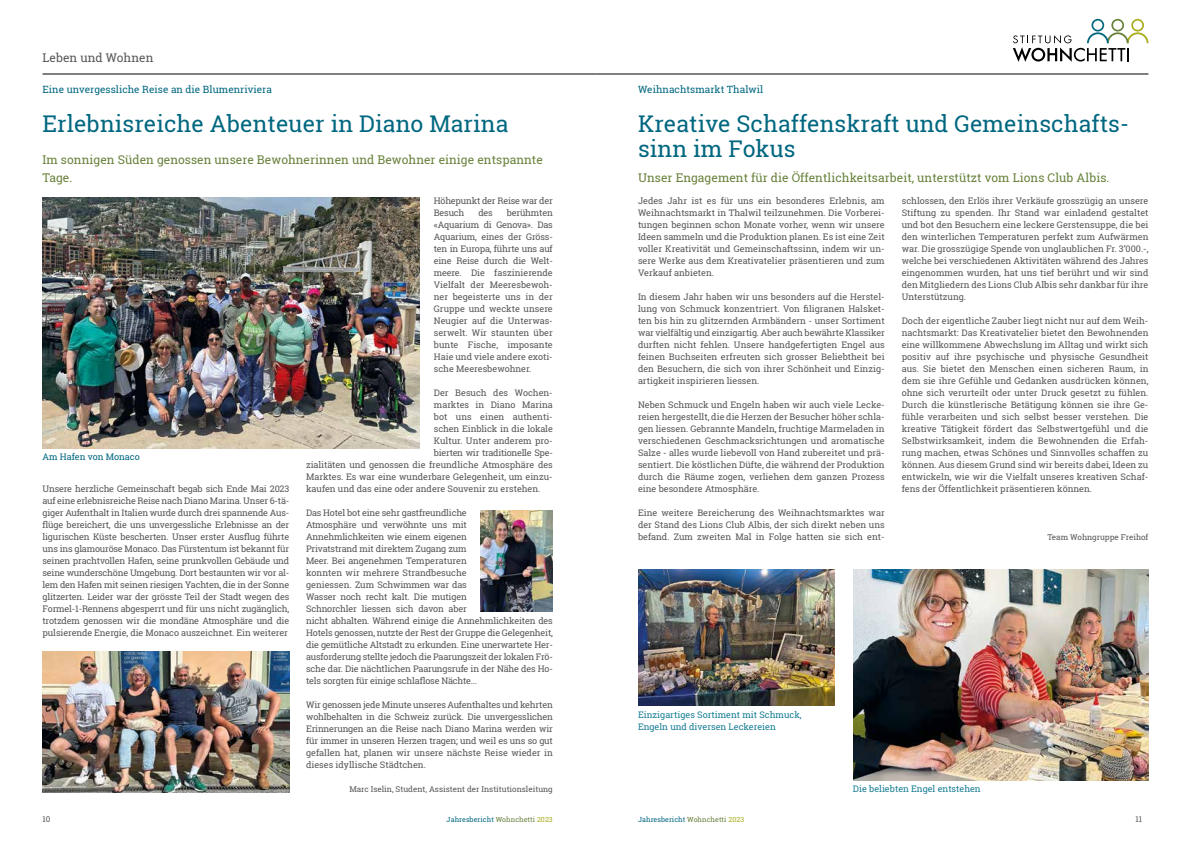
<style>
.page{position:relative;width:1191px;height:842px;background:#fff}
.page>*{position:absolute;margin:0;border:0;box-sizing:border-box;transform-origin:0 0}
.t1{font:23px/25px "Roboto Slab";letter-spacing:.005em;color:#006780}
.t2{font:12px/18px "Roboto Slab";letter-spacing:.005em;color:#68813b}
.t3{font:12px "Roboto Slab";letter-spacing:.005em;color:#575756}
.t4{font:10px "Roboto Slab";letter-spacing:.005em;color:#006780}
.t5{font:9px/12px "Roboto Slab";letter-spacing:-.01em;color:#575756;text-align:justify}
.t6{font:9px/12px "Roboto Slab";color:#187e95}
.t7{font:9px "Roboto Slab";letter-spacing:-.03em;color:#575756}
.t8{font:9px "Roboto Slab";color:#006780}
.t9{font:8px "Roboto Slab";color:#575756}
.t10{font:7px "Roboto Slab";letter-spacing:.01em;color:#006780}
.s1{color:#68813b}
.s2{color:#a9ad19}
</style>
<div class="page">
<hr style="left:43px;top:74px;width:552px;height:1px;background:#000">
<hr style="left:595px;top:74px;width:553px;height:1px;background:#000">
<svg style="left:1012px;top:19px;width:136px;height:43px"></svg>
<img style="left:853px;top:570px;width:295px;height:210px">
<img style="left:638px;top:570px;width:196px;height:136px">
<img style="left:43px;top:198px;width:377px;height:250px">
<img style="left:43px;top:651px;width:246px;height:142px">
<img style="left:481px;top:510px;width:72px;height:102px">
<h2 class="t3" style="left:43px;top:50px;width:112px">Leben und Wohnen</h2>
<p class="t4" style="left:43px;top:82px;width:231px">Eine unvergessliche Reise an die Blumenriviera</p>
<p class="t4" style="left:638px;top:82px;width:127px">Weihnachtsmarkt Thalwil</p>
<h1 class="t1" style="left:43px;top:111px;width:467px">Erlebnisreiche Abenteuer in Diano Marina</h1>
<h1 class="t1" style="left:638px;top:111px;width:492px">Kreative Schaffenskraft und Gemeinschafts&shy;sinn im Fokus</h1>
<h2 class="t2" style="left:43px;top:151px;width:502px">Im sonnigen Süden genossen unsere Bewohnerinnen und Bewohner einige entspannte<br>Tage.</h2>
<h2 class="t2" style="left:638px;top:168px;width:473px">Unser Engagement für die Öffentlichkeitsarbeit, unterstützt vom Lions Club Albis.</h2>
<p class="t8" style="left:43px;top:451px;width:99px">Am Hafen von Monaco</p>
<p class="t5" style="left:43px;top:483px;width:248px">Unsere herzliche Gemeinschaft begab sich Ende Mai 2023 auf eine erlebnisreiche Reise nach Diano Marina. Unser 6-tä&shy;giger Aufenthalt in Italien wurde durch drei spannende Aus&shy;flüge bereichert, die uns unvergessliche Erlebnisse an der ligurischen Küste bescherten. Unser erster Ausflug führte uns ins glamouröse Monaco. Das Fürstentum ist bekannt für seinen prachtvollen Hafen, seine prunkvollen Gebäude und seine wunderschöne Umgebung. Dort bestaunten wir vor al&shy;lem den Hafen mit seinen riesigen Yachten, die in der Sonne glitzerten. Leider war der grösste Teil der Stadt wegen des Formel-1-Rennens abgesperrt und für uns nicht zugänglich, trotzdem genossen wir die mondäne Atmosphäre und die pulsierende Energie, die Monaco auszeichnet. Ein weiterer</p>
<p class="t5" style="left:434px;top:195px;width:120px">Höhepunkt der Reise war der<br>Besuch</p>
<p class="t5" style="left:434px;top:207px;width:120px;text-indent:73px">berühmten «Aquarium di Genova». Das Aquarium, eines der Gröss&shy;ten in Europa, führte uns auf eine Reise durch die Welt&shy;meere. Die faszinierende Vielfalt der Meeresbewoh&shy;ner begeisterte uns in der Gruppe und weckte unsere Neugier auf die Unterwas&shy;serwelt. Wir staunten über bunte Fische, imposante Haie und viele andere exoti&shy;sche Meeresbewohner.</p>
<p class="t5" style="left:434px;top:387px;width:120px">Der Besuch des Wochen-</p>
<p class="t5" style="left:434px;top:399px;width:120px">marktes in Diano Marina</p>
<p class="t5" style="left:434px;top:411px;width:120px">bot uns einen authenti-</p>
<p class="t5" style="left:434px;top:423px;width:120px">schen Einblick in die lokale</p>
<p class="t5" style="left:434px;top:435px;width:120px">Kultur. Unter anderem pro-</p>
<p class="t7" style="left:434px;top:446px;width:120px">bierten wir traditionelle Spe-</p>
<p class="t5" style="left:306px;top:459px;width:248px">zialitäten und genossen die freundliche Atmosphäre des</p>
<p class="t5" style="left:306px;top:471px;width:248px">Marktes. Es war eine wunderbare Gelegenheit, um einzu-</p>
<p class="t5" style="left:306px;top:483px;width:236px">kaufen und das eine oder andere Souvenir zu erstehen.</p>
<p class="t5" style="left:306px;top:507px;width:248px;text-align:left">Das Hotel bot eine sehr gastfreundliche<br>Atmosphäre und verwöhnte uns mit<br>Annehmlichkeiten wie einem eigenen<br>Privatstrand mit direktem Zugang zum<br>Meer. Bei angenehmen Temperaturen<br>konnten wir mehrere Strandbesuche<br>geniessen. Zum Schwimmen war das<br>Wasser noch recht kalt. Die mutigen<br>Schnorchler liessen sich davon aber<br>nicht abhalten. Während einige die Annehmlichkeiten des Hotels genossen, nutzte der Rest der Gruppe die Gelegenheit, die gemütliche Altstadt zu erkunden. Eine unerwartete Her&shy;ausforderung stellte jedoch die Paarungszeit der lokalen Frö&shy;sche dar. Die nächtlichen Paarungsrufe in der Nähe des Ho&shy;tels sorgten für einige schlaflose Nächte...</p>
<p class="t5" style="left:306px;top:699px;width:248px">Wir genossen jede Minute unseres Aufenthaltes und kehrten wohlbehalten in die Schweiz zurück. Die unvergesslichen Erinnerungen an die Reise nach Diano Marina werden wir für immer in unseren Herzen tragen; und weil es uns so gut gefallen hat, planen wir unsere nächste Reise wieder in dieses idyllische Städtchen.</p>
<p class="t9" style="left:349px;top:784px;width:205px">Marc Iselin, Student, Assistent der Institutionsleitung</p>
<p class="t5" style="left:478px;top:207px;width:16px">des</p>
<p class="t5" style="left:638px;top:195px;width:248px">Jedes Jahr ist es für uns ein besonderes Erlebnis, am Weihnachtsmarkt in Thalwil teilzunehmen. Die Vorberei&shy;tungen beginnen schon Monate vorher, wenn wir unsere Ideen sammeln und die Produktion planen. Es ist eine Zeit voller Kreativität und Gemeinschaftssinn, indem wir un&shy;sere Werke aus dem Kreativatelier präsentieren und zum Verkauf anbieten.</p>
<p class="t5" style="left:638px;top:291px;width:248px">In diesem Jahr haben wir uns besonders auf die Herstel&shy;lung von Schmuck konzentriert. Von filigranen Halsket&shy;ten bis hin zu glitzernden Armbändern - unser Sortiment war vielfältig und einzigartig. Aber auch bewährte Klassiker durften nicht fehlen. Unsere handgefertigten Engel aus feinen Buchseiten erfreuten sich grosser Beliebtheit bei den Besuchern, die sich von ihrer Schönheit und Einzig&shy;artigkeit inspirieren liessen.</p>
<p class="t5" style="left:638px;top:399px;width:248px">Neben Schmuck und Engeln haben wir auch viele Lecke&shy;reien hergestellt, die die Herzen der Besucher höher schla&shy;gen liessen. Gebrannte Mandeln, fruchtige Marmeladen in verschiedenen Geschmacksrichtungen und aromatische Salze - alles wurde liebevoll von Hand zubereitet und prä&shy;sentiert. Die köstlichen Düfte, die während der Produktion durch die Räume zogen, verliehen dem ganzen Prozess eine besondere Atmosphäre.</p>
<p class="t5" style="left:638px;top:507px;width:248px">Eine weitere Bereicherung des Weihnachtsmarktes war der Stand des Lions Club Albis, der sich direkt neben uns befand. Zum zweiten Mal in Folge hatten sie sich ent-</p>
<p class="t5" style="left:901px;top:195px;width:248px">schlossen, den Erlös ihrer Verkäufe grosszügig an unsere Stiftung zu spenden. Ihr Stand war einladend gestaltet und bot den Besuchern eine leckere Gerstensuppe, die bei den winterlichen Temperaturen perfekt zum Aufwärmen war. Die grosszügige Spende von unglaublichen Fr. 3’000.-, welche bei verschiedenen Aktivitäten während des Jahres eingenommen wurden, hat uns tief berührt und wir sind den Mitgliedern des Lions Club Albis sehr dankbar für ihre Unterstützung.</p>
<p class="t5" style="left:901px;top:315px;width:248px">Doch der eigentliche Zauber liegt nicht nur auf dem Weih&shy;nachtsmarkt: Das Kreativatelier bietet den Bewohnenden eine willkommene Abwechslung im Alltag und wirkt sich positiv auf ihre psychische und physische Gesundheit aus. Sie bietet den Menschen einen sicheren Raum, in dem sie ihre Gefühle und Gedanken ausdrücken können, ohne sich verurteilt oder unter Druck gesetzt zu fühlen.<br>Durch die künstlerische Betätigung können sie ihre Ge&shy;fühle verarbeiten und sich selbst besser verstehen. Die kreative Tätigkeit fördert das Selbstwertgefühl und die Selbstwirksamkeit, indem die Bewohnenden die Erfah&shy;rung machen, etwas Schönes und Sinnvolles schaffen zu können. Aus diesem Grund sind wir bereits dabei, Ideen zu entwickeln, wie wir die Vielfalt unseres kreativen Schaf&shy;fens der Öffentlichkeit präsentieren können.</p>
<p class="t9" style="left:1047px;top:532px;width:103px">Team Wohngruppe Freihof</p>
<p class="t6" style="left:638px;top:709px;width:165px">Einzigartiges Sortiment mit Schmuck,<br>Engeln und diversen Leckereien</p>
<p class="t6" style="left:853px;top:783px;width:129px">Die beliebten Engel entstehen</p>
<p class="t9" style="left:43px;top:813px;width:9px">10</p>
<p class="t10" style="left:446px;top:815px;width:108px">Jahresbericht <span class="s1">Wohnchetti</span> <span class="s2">2023</span></p>
<p class="t10" style="left:638px;top:815px;width:108px">Jahresbericht <span class="s1">Wohnchetti</span> <span class="s2">2023</span></p>
<p class="t9" style="left:1135px;top:813px;width:8px">11</p>
</div>
